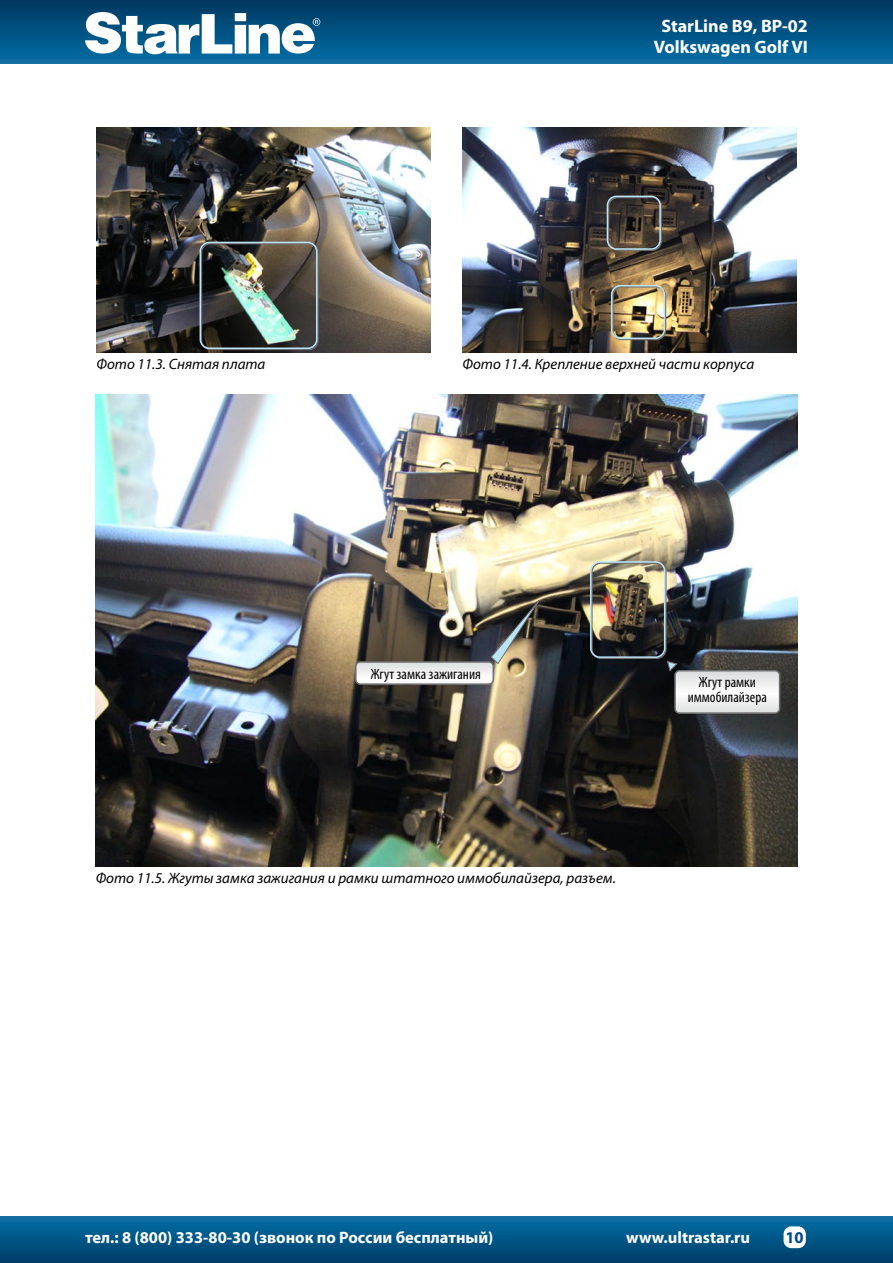
<style>
.page{position:relative;width:893px;height:1263px;background:#fff}
.page>*{position:absolute;margin:0;border:0;box-sizing:border-box;transform-origin:0 0}
.t1{font:700 18px/21.6px "Myriad Pro";color:#fff;text-align:center}
.t2{font:700 16.5px "Myriad Pro";color:#fff}
.t3{font:700 16.5px "Myriad Pro";color:#00498c}
.t4{font:italic 15px "Myriad Pro";color:#000}
.t5{font:condensed 15px/15px "Myriad Pro";color:#000;text-align:center}
</style>
<div class="page">
<div style="left:0;top:0;width:893px;height:64px;background:linear-gradient(to bottom,#00375f,#066ea4)"></div>
<div style="left:0;top:1216px;width:893px;height:47px;background:linear-gradient(to bottom,#076fa7,#003d67)"></div>
<svg style="left:85px;top:12px;width:235px;height:42px"></svg>
<div style="left:783px;top:1226px;width:23px;height:22px;background:#fff;border-radius:8px"></div>
<img style="left:96px;top:128px;width:334px;height:224px">
<img style="left:462px;top:128px;width:334px;height:224px">
<div style="left:608px;top:197px;width:54px;height:54px;border:2px solid #707173;border-radius:9px"></div>
<div style="left:607px;top:196px;width:54px;height:54px;border:2px solid #bce4f7;border-radius:9px"></div>
<div style="left:612px;top:286px;width:54px;height:54px;border:2px solid #707173;border-radius:9px"></div>
<div style="left:611px;top:285px;width:54px;height:54px;border:2px solid #bce4f7;border-radius:9px"></div>
<div style="left:201px;top:243px;width:118px;height:107px;border:2px solid #707173;border-radius:9px"></div>
<div style="left:200px;top:242px;width:117px;height:107px;border:2px solid #bce4f7;border-radius:9px"></div>
<img style="left:96px;top:394px;width:701px;height:472px">
<div style="left:591px;top:562px;width:75px;height:97px;border:2px solid #707173;border-radius:9px"></div>
<div style="left:590px;top:561px;width:75px;height:97px;border:2px solid #bce4f7;border-radius:9px"></div>
<img style="left:356px;top:591px;width:190px;height:93px">
<div style="left:355px;top:661px;width:139px;height:24px;border:2px solid #707173;border-radius:4px"></div>
<svg style="left:666px;top:660px;width:113px;height:53px"></svg>
<div style="left:674px;top:670px;width:106px;height:44px;border:2px solid #707173;border-radius:4px"></div>
<p class="t1" style="left:654px;top:14px;width:156px">StarLine B9, BP-02<br>Volkswagen Golf VI</p>
<p class="t4" style="left:96px;top:355px;width:171px">Фото 11.3. Снятая плата</p>
<p class="t4" style="left:462px;top:355px;width:293px">Фото 11.4. Крепление верхней части корпуса</p>
<p class="t5" style="left:371px;top:666px;width:112px">Жгут замка зажигания</p>
<p class="t4" style="left:96px;top:868px;width:522px">Фото 11.5. Жгуты замка зажигания и рамки штатного иммобилайзера, разъем.</p>
<p class="t5" style="left:688px;top:675px;width:81px">Жгут рамки иммобилайзера</p>
<p class="t2" style="left:85px;top:1227px;width:410px">тел.: 8 (800) 333-80-30 (звонок по России бесплатный)</p>
<p class="t2" style="left:626px;top:1227px;width:125px">www.ultrastar.ru</p>
<p class="t3" style="left:785px;top:1226px;width:20px">10</p>
</div>
